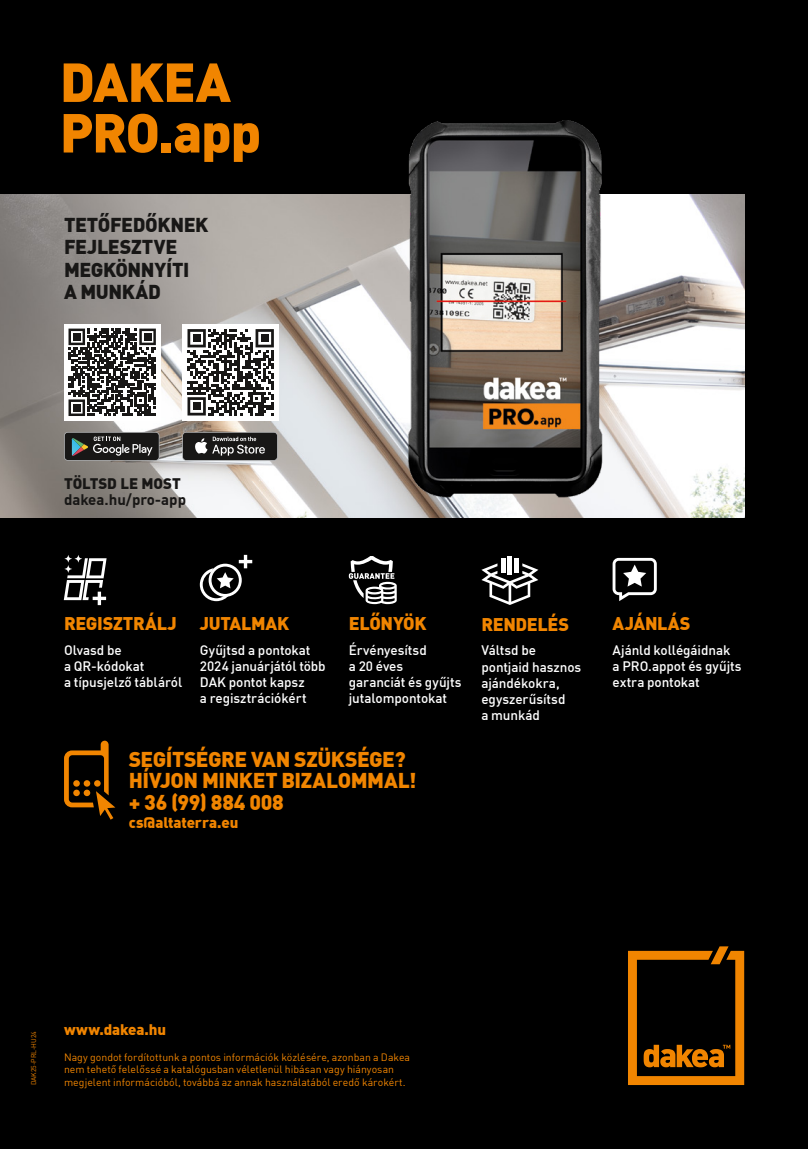
<style>
.page{position:relative;width:808px;height:1149px;background:#fff}
.page>*{position:absolute;margin:0;border:0;box-sizing:border-box;transform-origin:0 0}
.t1{font:900 54px/50.6px "DIN Offc Pro";letter-spacing:-.025em;color:#f18500}
.t2{font:900 21px/21.8px "DIN Offc Pro";letter-spacing:-.02em;color:#f18500}
.t3{font:900 19.65px/22.5px "DIN Offc Pro";letter-spacing:-.02em;color:#181716}
.t4{font:900 18px "DIN Offc Pro";letter-spacing:-.015em;color:#f18500}
.t5{font:900 18px "DIN Offc Pro";letter-spacing:.005em;color:#f18500}
.t6{font:900 15px "DIN Offc Pro";letter-spacing:-.01em;color:#f18500}
.t7{font:700 15px "DIN Offc Pro";color:#181716}
.t8{font:900 15px "DIN Offc Pro";color:#181716}
.t9{font:500 13.5px/16.2px "DIN Offc Pro";letter-spacing:-.005em;color:#fff}
.t10{font:10.5px/12.6px "DIN Offc Pro";color:#f18500}
.t11{font:6.9px "DIN Offc Pro";letter-spacing:-.02em;color:#f18500}
</style>
<div class="page">
<div style="left:0;top:0;width:808px;height:1148px;background:#000"></div>
<img style="left:0;top:194px;width:744px;height:323px">
<svg style="left:628px;top:946px;width:116px;height:138px"></svg>
<svg style="left:64px;top:432px;width:95px;height:28px;background:#3a3b3a"></svg>
<svg style="left:182px;top:432px;width:96px;height:28px;background:#3f3e3d"></svg>
<img style="left:405px;top:120px;width:199px;height:391px">
<svg style="left:64px;top:740px;width:51px;height:79px"></svg>
<div style="left:182px;top:324px;width:97px;height:96px;background:#fff"></div>
<svg style="left:187px;top:329px;width:87px;height:86px"></svg>
<div style="left:193px;top:334px;width:8px;height:8px;background:#181716"></div>
<div style="left:261px;top:334px;width:8px;height:8px;background:#181716"></div>
<div style="left:193px;top:402px;width:8px;height:8px;background:#181716"></div>
<div style="left:64px;top:324px;width:97px;height:96px;background:#fff"></div>
<svg style="left:69px;top:328px;width:87px;height:88px"></svg>
<div style="left:73px;top:333px;width:7px;height:7px;background:#181716"></div>
<div style="left:144px;top:333px;width:7px;height:7px;background:#181716"></div>
<div style="left:73px;top:404px;width:7px;height:7px;background:#181716"></div>
<svg style="left:64px;top:555px;width:43px;height:50px"></svg>
<svg style="left:349px;top:556px;width:48px;height:48px"></svg>
<svg style="left:612px;top:557px;width:45px;height:44px"></svg>
<svg style="left:200px;top:554px;width:52px;height:47px"></svg>
<svg style="left:481px;top:563px;width:57px;height:41px"></svg>
<hr style="left:508px;top:556px;width:4px;height:18px;background:#fff">
<div style="left:501px;top:557px;width:5px;height:15px;background:#fff"></div>
<hr style="left:514px;top:557px;width:4px;height:15px;background:#fff">
<h1 class="t1" style="left:60px;top:49px;width:203px">DAKEA<br>PRO.app</h1>
<h3 class="t3" style="left:64px;top:210px;width:146px">TETŐFEDŐKNEK<br>FEJLESZTVE<br>MEGKÖNNYÍTI<br>A MUNKÁD</h3>
<p class="t8" style="left:64px;top:470px;width:118px">TÖLTSD LE MOST</p>
<p class="t7" style="left:64px;top:487px;width:124px">dakea.hu/pro-app</p>
<h3 class="t4" style="left:64px;top:608px;width:114px">REGISZTRÁLJ</h3>
<h3 class="t4" style="left:200px;top:607px;width:91px">JUTALMAK</h3>
<h3 class="t4" style="left:349px;top:607px;width:79px">ELŐNYÖK</h3>
<h3 class="t5" style="left:612px;top:607px;width:79px">AJÁNLÁS</h3>
<p class="t9" style="left:64px;top:639px;width:120px">Olvasd be<br>a QR-kódokat<br>a típusjelző tábláról</p>
<p class="t9" style="left:349px;top:639px;width:114px">Érvényesítsd<br>a 20 éves garanciát és gyűjts jutalompontokat</p>
<h3 class="t4" style="left:481px;top:608px;width:89px">RENDELÉS</h3>
<p class="t9" style="left:481px;top:640px;width:101px">Váltsd be pontjaid hasznos ajándékokra, egyszerűsítsd<br>a munkád</p>
<p class="t9" style="left:200px;top:639px;width:127px">Gyűjtsd a pontokat<br>2024 januárjától több<br>DAK pontot kapsz<br>a regisztrációkért</p>
<p class="t9" style="left:612px;top:639px;width:131px">Ajánld kollégáidnak<br>a PRO.appot és gyűjts extra pontokat</p>
<h2 class="t2" style="left:129px;top:744px;width:289px">SEGÍTSÉGRE VAN SZÜKSÉGE?<br>HÍVJON MINKET BIZALOMMAL! + 36 (99) 884 008</h2>
<p class="t6" style="left:129px;top:809px;width:111px">cs@altaterra.eu</p>
<p class="t11" style="left:28px;top:1084px;width:55px;rotate:-90deg">DAK25-PRL-HU24</p>
<p class="t6" style="left:64px;top:1016px;width:104px">www.dakea.hu</p>
<p class="t10" style="left:64px;top:1049px;width:348px">Nagy gondot fordítottunk a pontos információk közlésére, azonban a Dakea nem tehető felelőssé a katalógusban véletlenül hibásan vagy hiányosan megjelent információból, továbbá az annak használatából eredő károkért.</p>
</div>
